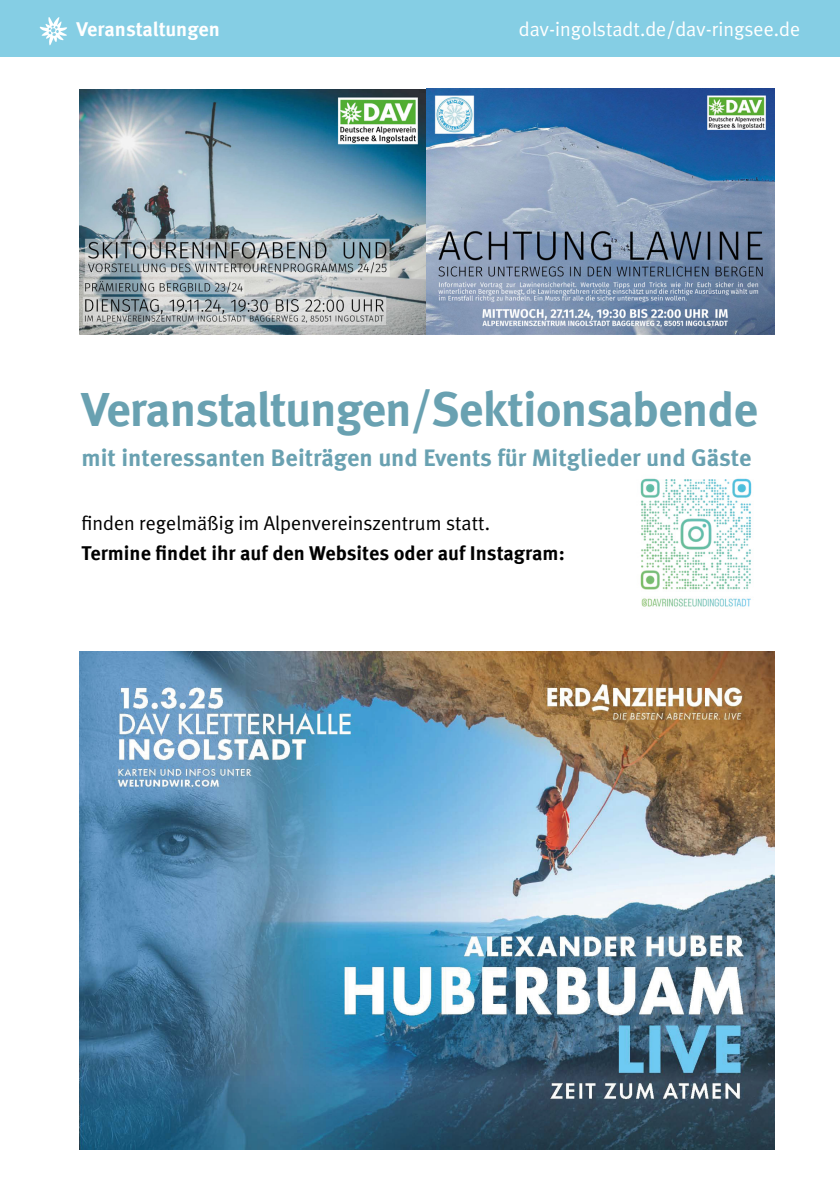
<style>
.page{position:relative;width:840px;height:1191px;background:#fff}
.page>*{position:absolute;margin:0;border:0;box-sizing:border-box;transform-origin:0 0}
.t1{font:700 48px "Meta Offc";letter-spacing:-.02em;color:#69a1b1}
.t2{font:700 24px "Meta Offc";color:#69a1b1}
.t3{font:700 20px "Meta Offc";color:#000}
.t4{font:20px "Meta Plus Normal";color:#000}
.t5{font:20px "Meta Plus Normal";color:#fff}
.t6{font:700 20px "Meta Offc";letter-spacing:-.01em;color:#fff}
</style>
<div class="page">
<div style="left:0;top:0;width:839px;height:57px;background:#85cee4"></div>
<svg style="left:39px;top:17px;width:28px;height:28px"></svg>
<img style="left:79px;top:89px;width:694px;height:245px">
<img style="left:79px;top:651px;width:694px;height:498px">
<img style="left:640px;top:478px;width:112px;height:129px">
<p class="t6" style="left:77px;top:17px;width:145px">Veranstaltungen</p>
<p class="t5" style="left:518px;top:18px;width:283px">dav-ingolstadt.de/dav-ringsee.de</p>
<h1 class="t1" style="left:81px;top:380px;width:677px">Veranstaltungen/Sektionsabende</h1>
<p class="t2" style="left:81px;top:443px;width:671px">mit interessanten Beiträgen und Events für Mitglieder und Gäste</p>
<p class="t4" style="left:81px;top:511px;width:409px">finden regelmäßig im Alpenvereinszentrum statt.</p>
<p class="t3" style="left:81px;top:541px;width:484px">Termine findet ihr auf den Websites oder auf Instagram:</p>
</div>
